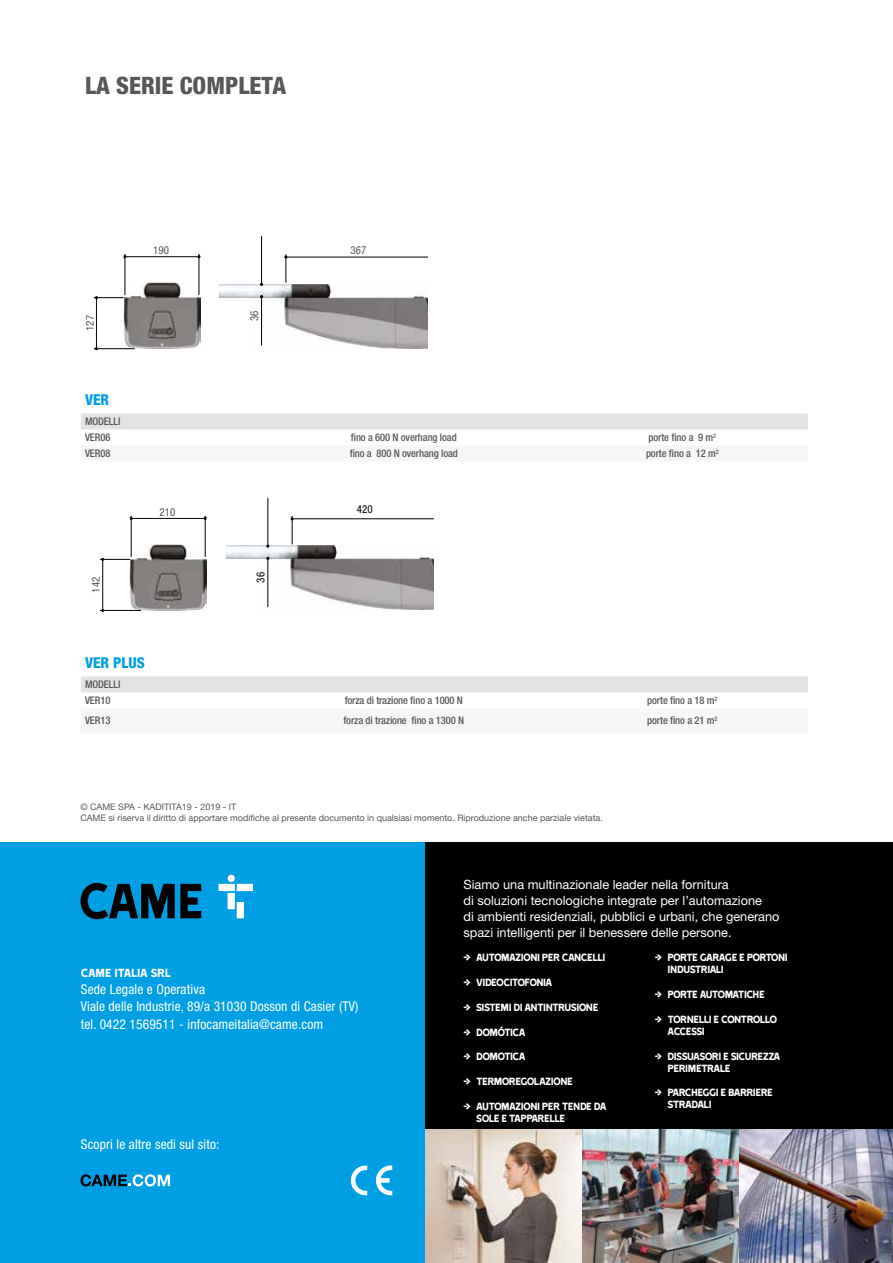
<style>
.page{position:relative;width:893px;height:1263px;background:#fff}
.page>*{position:absolute;margin:0;border:0;box-sizing:border-box;transform-origin:0 0}
.t1{font:800 condensed 24px "Helvetica Neue LTW1 G";color:#575756}
.t2{font:800 condensed 15px "Helvetica Neue LTW1 G";color:#009fe3}
.t3{font:condensed 13.5px/17.2px "Helvetica Neue LTW1 G";letter-spacing:.01em;color:#fff}
.t4{font:13.5px "Came Type";letter-spacing:-.025em;color:#fff}
.t5{font:12.75px/15.8px "Helvetica Neue LTW1 G";color:#fff}
.t6{font:12px/12px "Came Type";letter-spacing:-.055em;color:#fff}
.t7{font:condensed 10.95px "Helvetica Neue LTW1 G";color:#575756}
.t8{font:condensed 10.95px "Helvetica Neue LTW1 G";color:#000}
.t9{font:500 condensed 10.5px/16px "Helvetica Neue LTW1 G";letter-spacing:-.01em;color:#575756}
.t10{font:9px/10.5px "Helvetica Neue LTW1 G";color:#575756}
</style>
<div class="page">
<div style="left:0;top:842px;width:425px;height:421px;background:#009fe3"></div>
<div style="left:425px;top:842px;width:468px;height:288px;background:#000"></div>
<img style="left:425px;top:1130px;width:468px;height:133px">
<hr style="left:125px;top:256px;width:74px;height:1px;background:#000">
<img style="left:124px;top:283px;width:76px;height:66px">
<hr style="left:125px;top:254px;width:1px;height:41px;background:#000">
<hr style="left:199px;top:254px;width:1px;height:41px;background:#000">
<hr style="left:96px;top:298px;width:1px;height:51px;background:#000">
<hr style="left:94px;top:348px;width:41px;height:1px;background:#000">
<hr style="left:94px;top:297px;width:30px;height:1px;background:#000">
<hr style="left:131px;top:518px;width:74px;height:1px;background:#000">
<img style="left:130px;top:545px;width:76px;height:65px">
<hr style="left:131px;top:516px;width:1px;height:41px;background:#000">
<hr style="left:205px;top:516px;width:1px;height:41px;background:#000">
<hr style="left:102px;top:560px;width:1px;height:50px;background:#000">
<hr style="left:100px;top:610px;width:41px;height:1px;background:#000">
<hr style="left:100px;top:559px;width:30px;height:1px;background:#000">
<hr style="left:286px;top:257px;width:142px;height:1px;background:#000">
<svg style="left:284px;top:254px;width:3px;height:29px"></svg>
<img style="left:250px;top:284px;width:178px;height:64px">
<hr style="left:261px;top:297px;width:1px;height:48px;background:#000">
<hr style="left:261px;top:236px;width:1px;height:48px;background:#000">
<hr style="left:292px;top:518px;width:142px;height:1px;background:#000">
<svg style="left:291px;top:516px;width:3px;height:28px"></svg>
<img style="left:257px;top:546px;width:177px;height:64px">
<hr style="left:267px;top:558px;width:1px;height:49px;background:#000">
<hr style="left:267px;top:498px;width:1px;height:48px;background:#000">
<div style="left:81px;top:413px;width:727px;height:16px;background:#e3e3e3"></div>
<div style="left:81px;top:676px;width:727px;height:16px;background:#e3e3e3"></div>
<div style="left:557px;top:713px;width:251px;height:16px;background:#f6f6f6"></div>
<svg style="left:351px;top:1165px;width:16px;height:30px"></svg>
<svg style="left:376px;top:1165px;width:16px;height:30px"></svg>
<svg style="left:80px;top:1174px;width:90px;height:12px"></svg>
<svg style="left:80px;top:883px;width:121px;height:36px"></svg>
<svg style="left:218px;top:875px;width:35px;height:43px"></svg>
<h1 class="t1" style="left:85px;top:71px;width:203px">LA SERIE COMPLETA</h1>
<p class="t7" style="left:83px;top:331px;width:17px;rotate:-90deg">127</p>
<p class="t2" style="left:85px;top:390px;width:26px">VER</p>
<p class="t9" style="left:85px;top:413px;width:37px">MODELLI<br>VER06</p>
<p class="t7" style="left:153px;top:244px;width:17px">190</p>
<p class="t7" style="left:248px;top:321px;width:12px;rotate:-90deg">36</p>
<p class="t7" style="left:351px;top:244px;width:17px">367</p>
<p class="t9" style="left:351px;top:429px;width:107px">fino a 600 N overhang load</p>
<p class="t9" style="left:648px;top:429px;width:69px">porte fino a 9 m<sup>2</sup></p>
<p class="t9" style="left:85px;top:445px;width:27px">VER08</p>
<p class="t9" style="left:350px;top:445px;width:110px">fino a 800 N overhang load</p>
<p class="t9" style="left:646px;top:445px;width:74px">porte fino a 12 m<sup>2</sup></p>
<p class="t7" style="left:90px;top:593px;width:17px;rotate:-90deg">142</p>
<p class="t7" style="left:159px;top:505px;width:17px">210</p>
<p class="t2" style="left:85px;top:653px;width:61px">VER PLUS</p>
<p class="t9" style="left:85px;top:676px;width:37px">MODELLI<br>VER10</p>
<p class="t8" style="left:254px;top:583px;width:12px;rotate:-90deg">36</p>
<p class="t8" style="left:357px;top:503px;width:17px">420</p>
<p class="t9" style="left:345px;top:692px;width:120px">forza di trazione fino a 1000 N</p>
<p class="t9" style="left:647px;top:692px;width:72px">porte fino a 18 m<sup>2</sup></p>
<p class="t9" style="left:85px;top:713px;width:27px">VER13</p>
<p class="t9" style="left:343px;top:713px;width:122px">forza di trazione fino a 1300 N</p>
<p class="t9" style="left:647px;top:713px;width:72px">porte fino a 21 m<sup>2</sup></p>
<p class="t10" style="left:80px;top:801px;width:524px">© CAME SPA - KADITITA19 - 2019 - IT<br>CAME si riserva il diritto di apportare modifiche al presente documento in qualsiasi momento. Riproduzione anche parziale vietata.</p>
<p class="t4" style="left:81px;top:966px;width:92px">CAME ITALIA SRL</p>
<p class="t3" style="left:81px;top:981px;width:279px">Sede Legale e Operativa<br>Viale delle Industrie, 89/a 31030 Dosson di Casier (TV) tel. 0422 1569511 - infocameitalia@came.com</p>
<p class="t3" style="left:81px;top:1136px;width:140px">Scopri le altre sedi sul sito:</p>
<p class="t5" style="left:463px;top:877px;width:317px">Siamo una multinazionale leader nella fornitura<br>di soluzioni tecnologiche integrate per l’automazione<br>di ambienti residenziali, pubblici e urbani, che generano spazi intelligenti per il benessere delle persone.</p>
<p class="t6" style="left:463px;top:951px;width:143px">→ AUTOMAZIONI PER CANCELLI</p>
<p class="t6" style="left:463px;top:976px;width:90px">→ VIDEOCITOFONIA</p>
<p class="t6" style="left:463px;top:1001px;width:136px">→ SISTEMI DI ANTINTRUSIONE</p>
<p class="t6" style="left:463px;top:1026px;width:64px">→ DOMÓTICA</p>
<p class="t6" style="left:463px;top:1050px;width:64px">→ DOMOTICA</p>
<p class="t6" style="left:463px;top:1075px;width:111px">→ TERMOREGOLAZIONE</p>
<p class="t6" style="left:476px;top:1100px;width:132px;text-indent:-13px">→ AUTOMAZIONI PER TENDE DA<br>SOLE E TAPPARELLE</p>
<p class="t6" style="left:668px;top:951px;width:122px;text-indent:-13px">→ PORTE GARAGE E PORTONI<br>INDUSTRIALI</p>
<p class="t6" style="left:655px;top:988px;width:112px">→ PORTE AUTOMATICHE</p>
<p class="t6" style="left:668px;top:1013px;width:111px;text-indent:-13px">→ TORNELLI E CONTROLLO<br>ACCESSI</p>
<p class="t6" style="left:668px;top:1050px;width:114px;text-indent:-13px">→ DISSUASORI E SICUREZZA<br>PERIMETRALE</p>
<p class="t6" style="left:668px;top:1086px;width:107px;text-indent:-13px">→ PARCHEGGI E BARRIERE<br>STRADALI</p>
</div>
